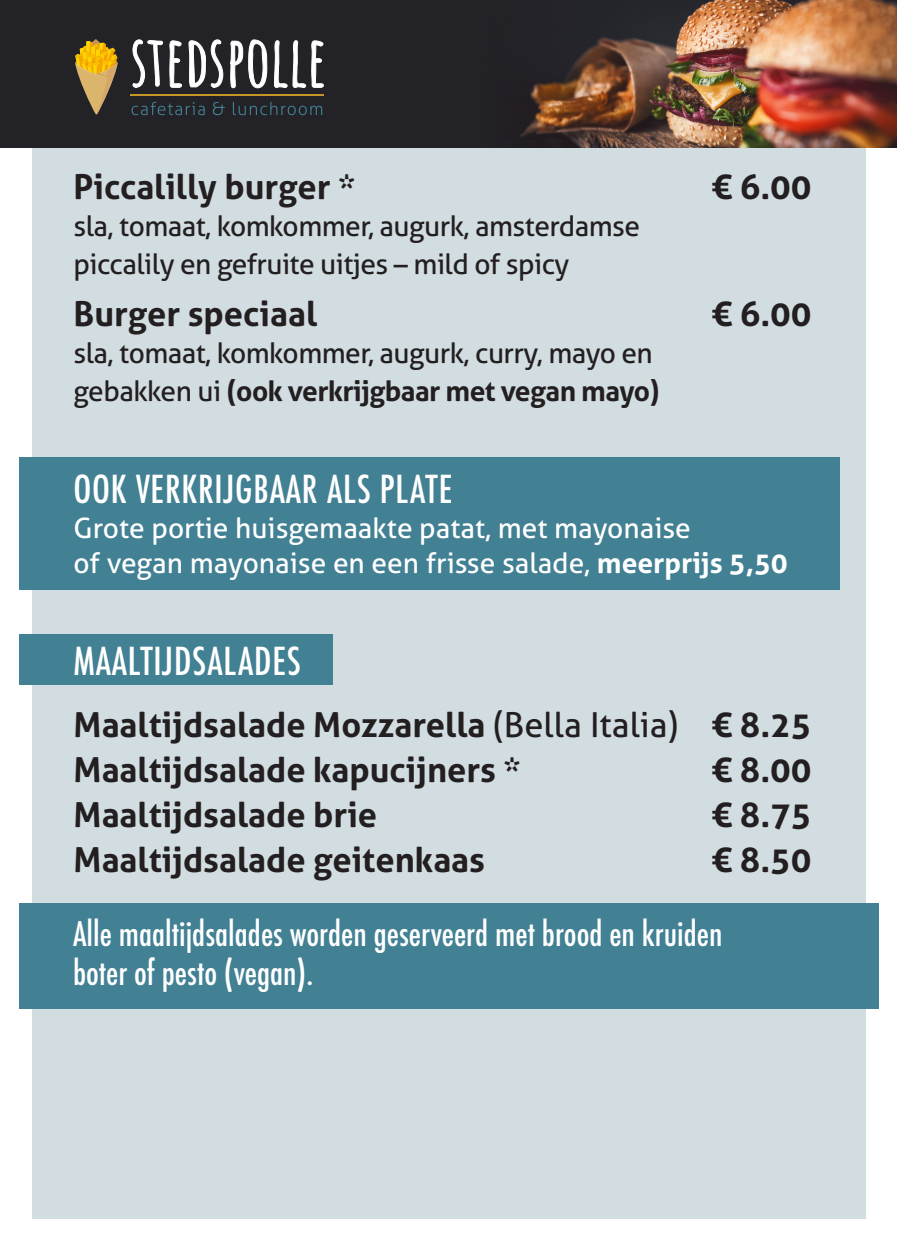
<style>
.page{position:relative;width:897px;height:1251px;background:#fff}
.page>*{position:absolute;margin:0;border:0;box-sizing:border-box;transform-origin:0 0}
.t1{font:500 condensed 37.5px "Futura";letter-spacing:.02em;color:#fff}
.t2{font:700 34.38px "Aller";color:#231f20}
.t3{font:500 condensed 33.12px/38.8px "Futura";color:#fff}
.t4{font:28.12px "Aller";letter-spacing:-.02em;color:#231f20}
.t5{font:28.12px/35px "Aller";color:#fff}
.t6{font:700 28.12px "Aller";letter-spacing:-.02em;color:#231f20}
.s1{font-weight:400}
.s2{font-weight:700}
</style>
<div class="page">
<div style="left:32px;top:32px;width:833px;height:1187px;background:#d2dde2"></div>
<div style="left:0;top:0;width:896px;height:147px;background:#232227"></div>
<img style="left:520px;top:0;width:376px;height:147px">
<svg style="left:131px;top:102px;width:191px;height:13px"></svg>
<svg style="left:132px;top:39px;width:192px;height:50px"></svg>
<hr style="left:130px;top:94px;width:193px;height:2px;background:#c69328">
<svg style="left:75px;top:39px;width:43px;height:76px"></svg>
<div style="left:19px;top:457px;width:821px;height:133px;background:#428094"></div>
<div style="left:19px;top:634px;width:314px;height:51px;background:#428094"></div>
<div style="left:19px;top:903px;width:859px;height:106px;background:#428094"></div>
<p class="t2" style="left:74px;top:166px;width:283px">Piccalilly burger *</p>
<p class="t2" style="left:711px;top:166px;width:101px">€ 6.00</p>
<p class="t4" style="left:74px;top:209px;width:568px">sla, tomaat, komkommer, augurk, amsterdamse</p>
<p class="t4" style="left:74px;top:247px;width:497px">piccalily en gefruite uitjes – mild of spicy</p>
<p class="t2" style="left:74px;top:292px;width:245px">Burger speciaal</p>
<p class="t2" style="left:711px;top:292px;width:101px">€ 6.00</p>
<p class="t4" style="left:74px;top:336px;width:581px">sla, tomaat, komkommer, augurk, curry, mayo en</p>
<p class="t6" style="left:74px;top:374px;width:587px"><span class="s1">gebakken ui</span> (ook verkrijgbaar met vegan mayo)</p>
<p class="t1" style="left:74px;top:465px;width:380px">OOK VERKRIJGBAAR ALS PLATE</p>
<p class="t5" style="left:74px;top:510px;width:715px">Grote portie huisgemaakte patat, met mayonaise<br>of vegan mayonaise en een frisse salade, <span class="s2">meerprijs 5,50</span></p>
<p class="t1" style="left:74px;top:637px;width:229px">MAALTIJDSALADES</p>
<p class="t2" style="left:74px;top:703px;width:739px">Maaltijdsalade Mozzarella <span class="s1">(Bella Italia)</span> € 8.25</p>
<p class="t2" style="left:74px;top:748px;width:448px">Maaltijdsalade kapucijners *</p>
<p class="t2" style="left:711px;top:748px;width:101px">€ 8.00</p>
<p class="t2" style="left:74px;top:793px;width:305px">Maaltijdsalade brie</p>
<p class="t2" style="left:711px;top:793px;width:101px">€ 8.75</p>
<p class="t2" style="left:74px;top:838px;width:413px">Maaltijdsalade geitenkaas</p>
<p class="t2" style="left:711px;top:838px;width:101px">€ 8.50</p>
<p class="t3" style="left:73px;top:915px;width:651px">Alle maaltijdsalades worden geserveerd met brood en kruiden boter of pesto (vegan).</p>
</div>
